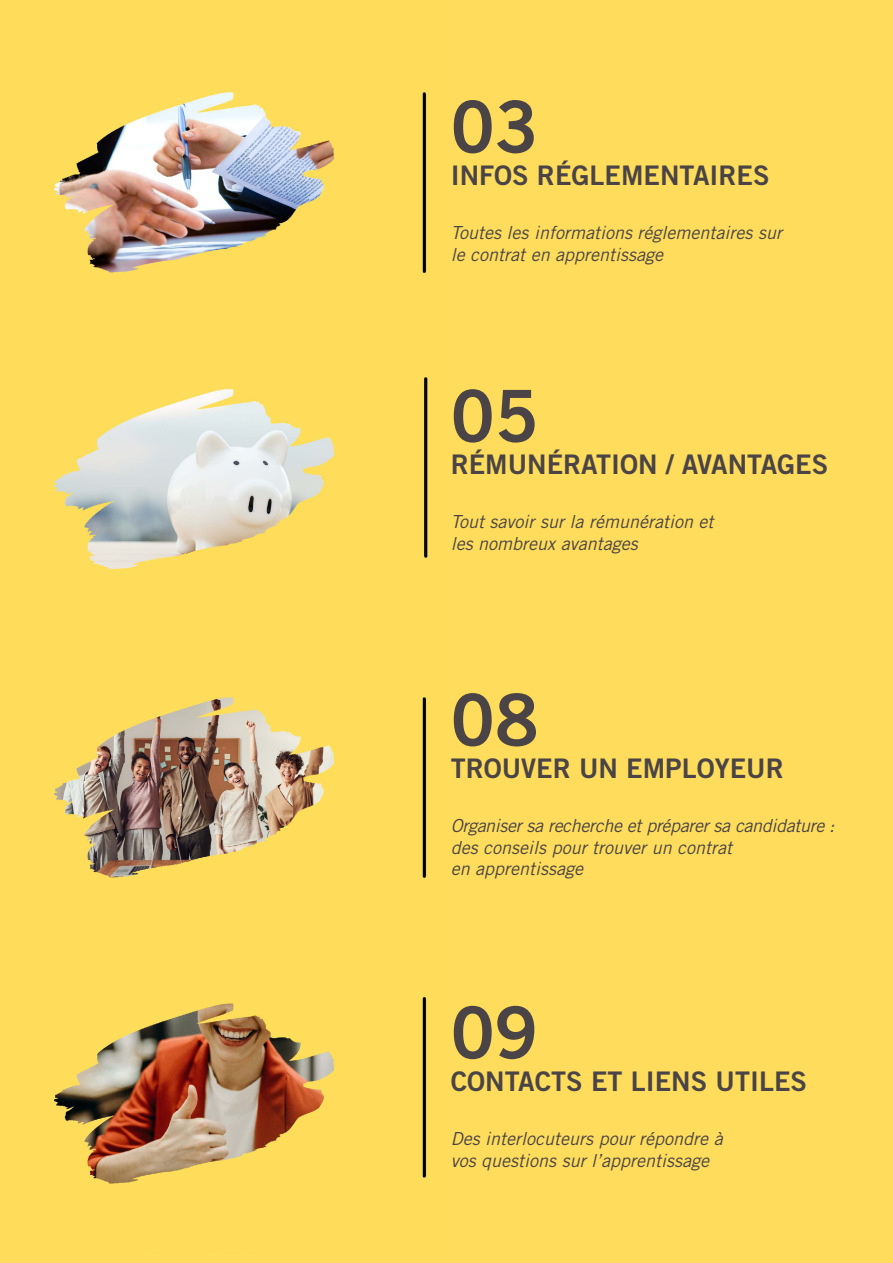
<style>
.page{position:relative;width:893px;height:1263px;background:#ffdc5b}
.page>*{position:absolute;margin:0;border:0;box-sizing:border-box;transform-origin:0 0}
.t1{font:72px "Trade Gothic LT Std Bd 2";color:#4a4446}
.t2{font:27px "Trade Gothic LT Std Bd 2";color:#4a4446}
.t3{font:italic 18px/21.6px "Trade Gothic LT Std";color:#4a4446}
</style>
<div class="page">
<img style="left:52px;top:91px;width:376px;height:1093px">
<h1 class="t1" style="left:451px;top:82px;width:89px">03</h1>
<h2 class="t2" style="left:451px;top:159px;width:320px">INFOS RÉGLEMENTAIRES</h2>
<p class="t3" style="left:451px;top:222px;width:333px">Toutes les informations réglementaires sur le contrat en apprentissage</p>
<h1 class="t1" style="left:451px;top:371px;width:89px">05</h1>
<h2 class="t2" style="left:451px;top:448px;width:379px">RÉMUNÉRATION / AVANTAGES</h2>
<p class="t3" style="left:451px;top:511px;width:264px">Tout savoir sur la rémunération et les nombreux avantages</p>
<h1 class="t1" style="left:451px;top:675px;width:89px">08</h1>
<h2 class="t2" style="left:451px;top:752px;width:335px">TROUVER UN EMPLOYEUR</h2>
<p class="t3" style="left:451px;top:815px;width:385px">Organiser sa recherche et préparer sa candidature : des conseils pour trouver un contrat<br>en apprentissage</p>
<h1 class="t1" style="left:451px;top:988px;width:89px">09</h1>
<h2 class="t2" style="left:451px;top:1064px;width:358px">CONTACTS ET LIENS UTILES</h2>
<p class="t3" style="left:451px;top:1128px;width:273px">Des interlocuteurs pour répondre à vos questions sur l’apprentissage</p>
</div>
